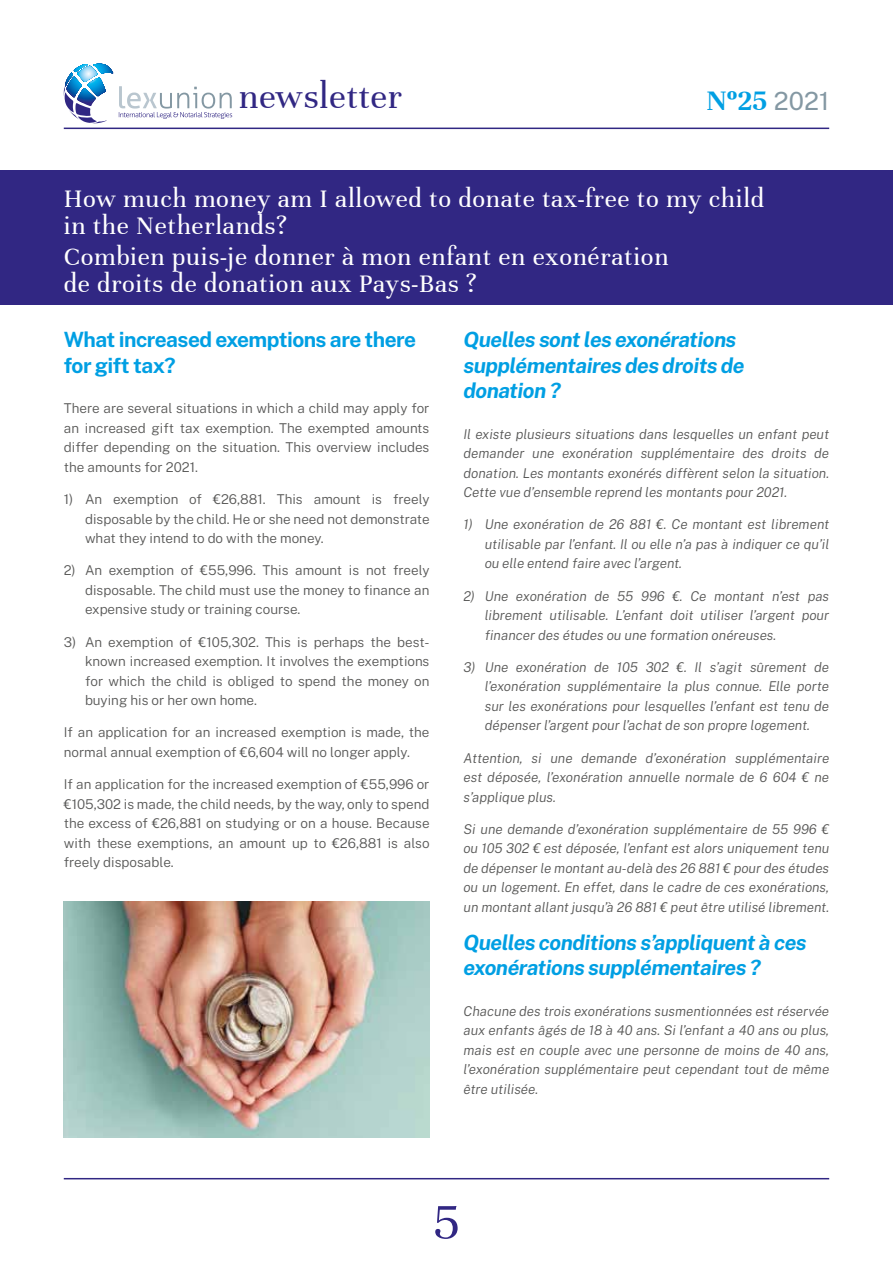
<style>
.page{position:relative;width:893px;height:1263px;background:#fff}
.page>*{position:absolute;margin:0;border:0;box-sizing:border-box;transform-origin:0 0}
.t1{font:54px "Unna";color:#312783}
.t2{font:37.5px "Unna";letter-spacing:.01em;color:#312783}
.t3{font:700 30.3px "Unna";color:#009fe3}
.t4{font:27px/27px "Unna";letter-spacing:.025em;color:#fff}
.t5{font:italic 100 21px/25.2px "Public Sans";letter-spacing:-.025em;color:#009fe3}
.t6{font:100 21px/25.2px "Public Sans";letter-spacing:-.025em;color:#009fe3}
.t7{font:italic 100 13.5px/19.5px "Public Sans";color:#575756;text-align:justify}
.t8{font:100 13.5px/19.5px "Public Sans";color:#575756;text-align:justify}
.s1{font-family:"Public Sans";font-weight:100;font-size:25.05px;color:#8498a3}
</style>
<div class="page">
<hr style="left:64px;top:128px;width:765px;height:1px;background:#312783">
<hr style="left:64px;top:1178px;width:765px;height:1px;background:#312783">
<svg style="left:119px;top:86px;width:113px;height:33px"></svg>
<svg style="left:64px;top:64px;width:49px;height:34px"></svg>
<div style="left:0;top:170px;width:893px;height:135px;background:#312783"></div>
<img style="left:64px;top:901px;width:365px;height:236px">
<h2 class="t2" style="left:239px;top:75px;width:165px">newsletter</h2>
<h3 class="t3" style="left:706px;top:83px;width:124px">Nº25 <span class="s1">2021</span></h3>
<h3 class="t4" style="left:64px;top:185px;width:702px">How much money am I allowed to donate tax-free to my child in the Netherlands?</h3>
<h3 class="t4" style="left:64px;top:243px;width:606px">Combien puis-je donner à mon enfant en exonération de droits de donation aux Pays-Bas ?</h3>
<h3 class="t6" style="left:64px;top:326px;width:354px">What increased exemptions are there for gift tax?</h3>
<p class="t8" style="left:64px;top:398px;width:367px">There are several situations in which a child may apply for an increased gift tax exemption. The exempted amounts differ depending on the situation. This overview includes the amounts for 2021.</p>
<p class="t8" style="left:85px;top:489px;width:346px;text-indent:-21px">1) An exemption of €26,881. This amount is freely disposable by the child. He or she need not demonstrate what they intend to do with the money.</p>
<p class="t8" style="left:85px;top:560px;width:346px;text-indent:-21px">2) An exemption of €55,996. This amount is not freely disposable. The child must use the money to finance an expensive study or training course.</p>
<p class="t8" style="left:85px;top:631px;width:346px;text-indent:-21px">3) An exemption of €105,302. This is perhaps the best&shy;known increased exemption. It involves the exemptions for which the child is obliged to spend the money on buying his or her own home.</p>
<p class="t8" style="left:64px;top:722px;width:367px">If an application for an increased exemption is made, the normal annual exemption of €6,604 will no longer apply.</p>
<p class="t8" style="left:64px;top:774px;width:367px">If an application for the increased exemption of €55,996 or €105,302 is made, the child needs, by the way, only to spend the excess of €26,881 on studying or on a house. Because with these exemptions, an amount up to €26,881 is also freely disposable.</p>
<h3 class="t5" style="left:463px;top:327px;width:283px">Quelles sont les exonérations supplémentaires des droits de donation ?</h3>
<p class="t7" style="left:463px;top:424px;width:367px">Il existe plusieurs situations dans lesquelles un enfant peut demander une exonération supplémentaire des droits de donation. Les montants exonérés diffèrent selon la situation.<br>Cette vue d’ensemble reprend les montants pour 2021.</p>
<p class="t7" style="left:485px;top:514px;width:346px;text-indent:-21px">1) Une exonération de 26 881 €. Ce montant est librement utilisable par l’enfant. Il ou elle n’a pas à indiquer ce qu’il ou elle entend faire avec l’argent.</p>
<p class="t7" style="left:485px;top:586px;width:346px;text-indent:-21px">2) Une exonération de 55 996 €. Ce montant n’est pas librement utilisable. L’enfant doit utiliser l’argent pour financer des études ou une formation onéreuses.</p>
<p class="t7" style="left:485px;top:657px;width:346px;text-indent:-21px">3) Une exonération de 105 302 €. Il s’agit sûrement de l’exonération supplémentaire la plus connue. Elle porte sur les exonérations pour lesquelles l’enfant est tenu de dépenser l’argent pour l’achat de son propre logement.</p>
<p class="t7" style="left:463px;top:747px;width:367px">Attention, si une demande d’exonération supplémentaire est déposée, l’exonération annuelle normale de 6 604 € ne s’applique plus.</p>
<p class="t7" style="left:463px;top:819px;width:367px">Si une demande d’exonération supplémentaire de 55 996 € ou 105 302 € est déposée, l’enfant est alors uniquement tenu de dépenser le montant au-delà des 26 881 € pour des études ou un logement. En effet, dans le cadre de ces exonérations, un montant allant jusqu’à 26 881 € peut être utilisé librement.</p>
<h3 class="t5" style="left:463px;top:929px;width:345px">Quelles conditions s’appliquent à ces exonérations supplémentaires ?</h3>
<p class="t7" style="left:463px;top:1001px;width:367px">Chacune des trois exonérations susmentionnées est réservée aux enfants âgés de 18 à 40 ans. Si l’enfant a 40 ans ou plus, mais est en couple avec une personne de moins de 40 ans, l’exonération supplémentaire peut cependant tout de même être utilisée.</p>
<h1 class="t1" style="left:433px;top:1191px;width:28px">5</h1>
</div>
